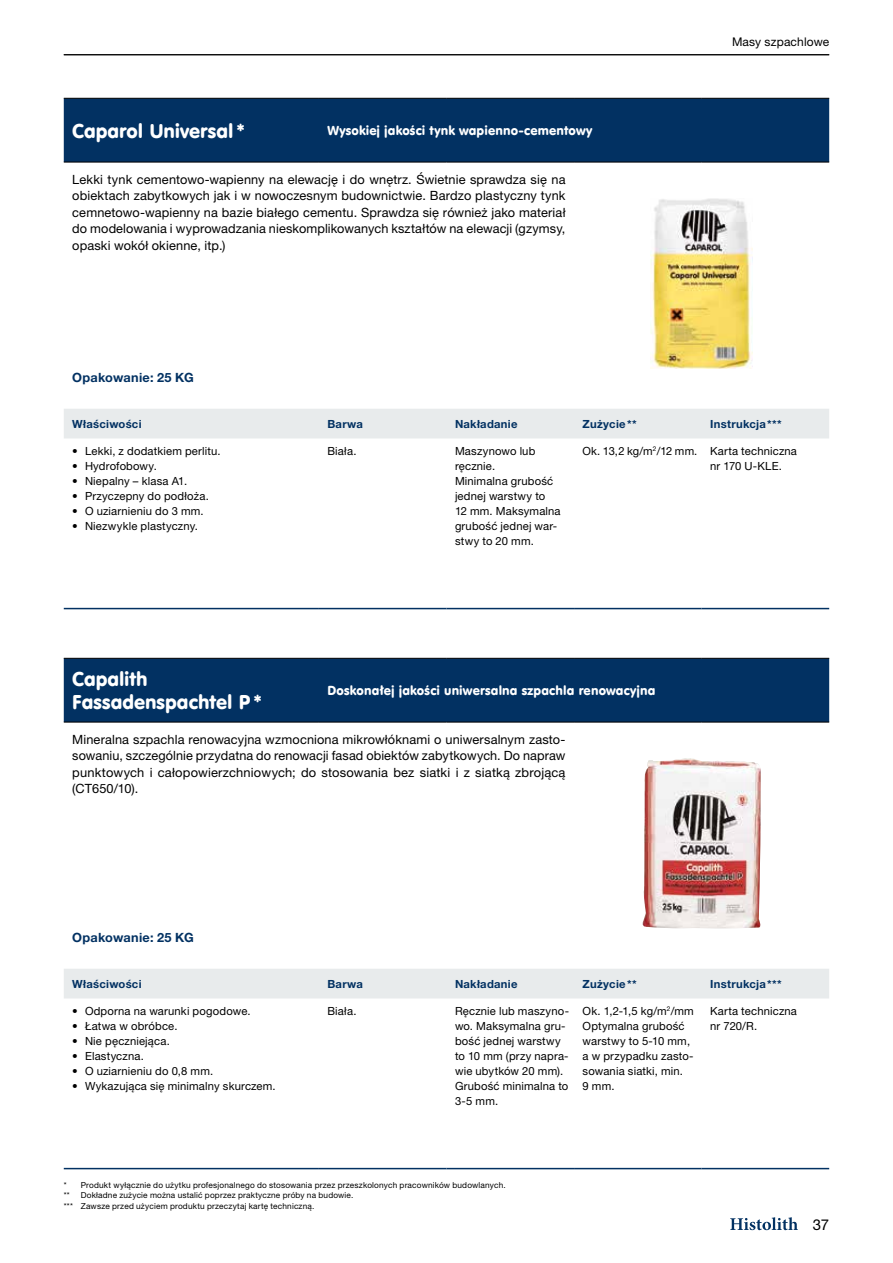
<style>
.page{position:relative;width:893px;height:1263px;background:#fff}
.page>*{position:absolute;margin:0;border:0;box-sizing:border-box;transform-origin:0 0}
.t1{font:19.5px/22.5px "VAG Rounded EU";color:#fff}
.t2{font:15px "Helvetica Neue LT Pro";color:#000}
.t3{font:12.75px/16.5px "Helvetica Neue LT Pro";letter-spacing:.01em;color:#000;text-align:justify}
.t4{font:12.75px "VAG Rounded EU";letter-spacing:.01em;color:#fff}
.t5{font:700 12.75px "Helvetica Neue LT Pro";letter-spacing:.02em;color:#023162}
.t6{font:12px "Helvetica Neue LT Pro";letter-spacing:.01em;color:#000}
.t7{font:11.25px/15px "Helvetica Neue LT Pro";letter-spacing:.015em;color:#000}
.t8{font:700 11.25px "Helvetica Neue LT Pro";letter-spacing:.025em;color:#023162}
.t9{font:8.25px/10.5px "Helvetica Neue LT Pro";letter-spacing:.02em;color:#000}
</style>
<div class="page">
<svg style="left:730px;top:1217px;width:68px;height:13px"></svg>
<div style="left:64px;top:99px;width:765px;height:63px;background:#023162"></div>
<div style="left:64px;top:409px;width:765px;height:29px;background:#e8ebec"></div>
<hr style="left:64px;top:98px;width:255px;height:1px;background:#000">
<hr style="left:319px;top:98px;width:127px;height:1px;background:#000">
<hr style="left:446px;top:98px;width:128px;height:1px;background:#000">
<hr style="left:574px;top:98px;width:128px;height:1px;background:#000">
<hr style="left:702px;top:98px;width:127px;height:1px;background:#000">
<hr style="left:64px;top:162px;width:255px;height:1px;background:#000">
<hr style="left:319px;top:162px;width:127px;height:1px;background:#000">
<hr style="left:446px;top:162px;width:128px;height:1px;background:#000">
<hr style="left:574px;top:162px;width:128px;height:1px;background:#000">
<hr style="left:702px;top:162px;width:127px;height:1px;background:#000">
<hr style="left:64px;top:608px;width:255px;height:1px;background:#023162">
<hr style="left:319px;top:608px;width:127px;height:1px;background:#023162">
<hr style="left:446px;top:608px;width:128px;height:1px;background:#023162">
<hr style="left:574px;top:608px;width:128px;height:1px;background:#023162">
<hr style="left:702px;top:608px;width:127px;height:1px;background:#023162">
<img style="left:650px;top:198px;width:103px;height:170px">
<hr style="left:64px;top:54px;width:765px;height:1px;background:#000">
<div style="left:64px;top:659px;width:765px;height:63px;background:#023162"></div>
<div style="left:64px;top:969px;width:765px;height:29px;background:#e8ebec"></div>
<hr style="left:64px;top:658px;width:255px;height:1px;background:#000">
<hr style="left:319px;top:658px;width:127px;height:1px;background:#000">
<hr style="left:446px;top:658px;width:128px;height:1px;background:#000">
<hr style="left:574px;top:658px;width:128px;height:1px;background:#000">
<hr style="left:702px;top:658px;width:127px;height:1px;background:#000">
<hr style="left:64px;top:722px;width:255px;height:1px;background:#000">
<hr style="left:319px;top:722px;width:127px;height:1px;background:#000">
<hr style="left:446px;top:722px;width:128px;height:1px;background:#000">
<hr style="left:574px;top:722px;width:128px;height:1px;background:#000">
<hr style="left:702px;top:722px;width:127px;height:1px;background:#000">
<hr style="left:64px;top:1168px;width:255px;height:1px;background:#023162">
<hr style="left:319px;top:1168px;width:127px;height:1px;background:#023162">
<hr style="left:446px;top:1168px;width:128px;height:1px;background:#023162">
<hr style="left:574px;top:1168px;width:128px;height:1px;background:#023162">
<hr style="left:702px;top:1168px;width:127px;height:1px;background:#023162">
<img style="left:642px;top:758px;width:119px;height:171px">
<h1 class="t1" style="left:72px;top:120px;width:175px">Caparol Universal *</h1>
<p class="t4" style="left:327px;top:123px;width:266px">Wysokiej jakości tynk wapienno-cementowy</p>
<p class="t3" style="left:72px;top:171px;width:495px">Lekki tynk cementowo-wapienny na elewację i do wnętrz. Świetnie sprawdza się na obiektach zabytkowych jak i w nowoczesnym budownictwie. Bardzo plastyczny tynk cemnetowo-wapienny na bazie białego cementu. Sprawdza się również jako materiał do modelowania i wyprowadzania nieskomplikowanych kształtów na elewacji (gzymsy, opaski wokół okienne, itp.)</p>
<p class="t6" style="left:732px;top:34px;width:99px">Masy szpachlowe</p>
<p class="t5" style="left:72px;top:369px;width:123px">Opakowanie: 25 KG</p>
<p class="t8" style="left:72px;top:417px;width:71px">Właściwości</p>
<p class="t8" style="left:327px;top:417px;width:37px">Barwa</p>
<p class="t8" style="left:455px;top:417px;width:64px">Nakładanie</p>
<p class="t8" style="left:583px;top:417px;width:55px">Zużycie**</p>
<p class="t8" style="left:710px;top:417px;width:73px">Instrukcja***</p>
<p class="t7" style="left:72px;top:443px;width:150px">• Lekki, z dodatkiem perlitu.</p>
<p class="t7" style="left:72px;top:458px;width:86px">• Hydrofobowy.</p>
<p class="t7" style="left:72px;top:473px;width:116px">• Niepalny – klasa A1.</p>
<p class="t7" style="left:72px;top:488px;width:138px">• Przyczepny do podłoża.</p>
<p class="t7" style="left:72px;top:503px;width:133px">• O uziarnieniu do 3 mm.</p>
<p class="t7" style="left:72px;top:518px;width:127px">• Niezwykle plastyczny.</p>
<p class="t7" style="left:327px;top:443px;width:31px">Biała.</p>
<p class="t7" style="left:455px;top:443px;width:107px">Maszynowo lub ręcznie.<br>Minimalna grubość jednej warstwy to<br>12 mm. Maksymalna grubość jednej war&shy;stwy to 20 mm.</p>
<p class="t7" style="left:710px;top:443px;width:88px;text-indent:-128px">Ok. 13,2 kg/m<sup>2</sup>/12 mm. Karta techniczna nr 170 U-KLE.</p>
<h1 class="t1" style="left:72px;top:669px;width:192px">Capalith<br>Fassadenspachtel P*</h1>
<p class="t4" style="left:327px;top:683px;width:329px">Doskonałej jakości uniwersalna szpachla renowacyjna</p>
<p class="t3" style="left:72px;top:731px;width:495px">Mineralna szpachla renowacyjna wzmocniona mikrowłóknami o uniwersalnym zasto&shy;sowaniu, szczególnie przydatna do renowacji fasad obiektów zabytkowych. Do napraw punktowych i całopowierzchniowych; do stosowania bez siatki i z siatką zbrojącą (CT650/10).</p>
<p class="t5" style="left:72px;top:929px;width:123px">Opakowanie: 25 KG</p>
<p class="t8" style="left:72px;top:977px;width:71px">Właściwości</p>
<p class="t8" style="left:327px;top:977px;width:37px">Barwa</p>
<p class="t8" style="left:455px;top:977px;width:64px">Nakładanie</p>
<p class="t8" style="left:583px;top:977px;width:55px">Zużycie**</p>
<p class="t8" style="left:710px;top:977px;width:73px">Instrukcja***</p>
<p class="t7" style="left:72px;top:1003px;width:180px">• Odporna na warunki pogodowe.</p>
<p class="t7" style="left:72px;top:1018px;width:107px">• Łatwa w obróbce.</p>
<p class="t7" style="left:72px;top:1033px;width:99px">• Nie pęczniejąca.</p>
<p class="t7" style="left:72px;top:1048px;width:73px">• Elastyczna.</p>
<p class="t7" style="left:72px;top:1063px;width:142px">• O uziarnieniu do 0,8 mm.</p>
<p class="t7" style="left:72px;top:1078px;width:205px">• Wykazująca się minimalny skurczem.</p>
<p class="t7" style="left:327px;top:1003px;width:31px">Biała.</p>
<p class="t7" style="left:455px;top:1003px;width:116px">Ręcznie lub maszyno&shy;wo. Maksymalna gru&shy;bość jednej warstwy to 10 mm (przy napra&shy;wie ubytków 20 mm).<br>Grubość minimalna to<br>3-5 mm.</p>
<p class="t7" style="left:583px;top:1003px;width:113px">Ok. 1,2-1,5 kg/m<sup>2</sup>/mm<br>Optymalna grubość warstwy to 5-10 mm, a w przypadku zasto&shy;sowania siatki, min.<br>9 mm.</p>
<p class="t7" style="left:710px;top:1003px;width:88px">Karta techniczna nr 720/R.</p>
<p class="t9" style="left:64px;top:1180px;width:443px">* Produkt wyłącznie do użytku profesjonalnego do stosowania przez przeszkolonych pracowników budowlanych. **</p>
<p class="t9" style="left:64px;top:1190px;width:291px;text-indent:17px">Dokładne zużycie można ustalić poprzez praktyczne próby na budowie. *** Zawsze przed użyciem produktu przeczytaj kartę techniczną.</p>
<h2 class="t2" style="left:813px;top:1216px;width:18px">37</h2>
</div>
